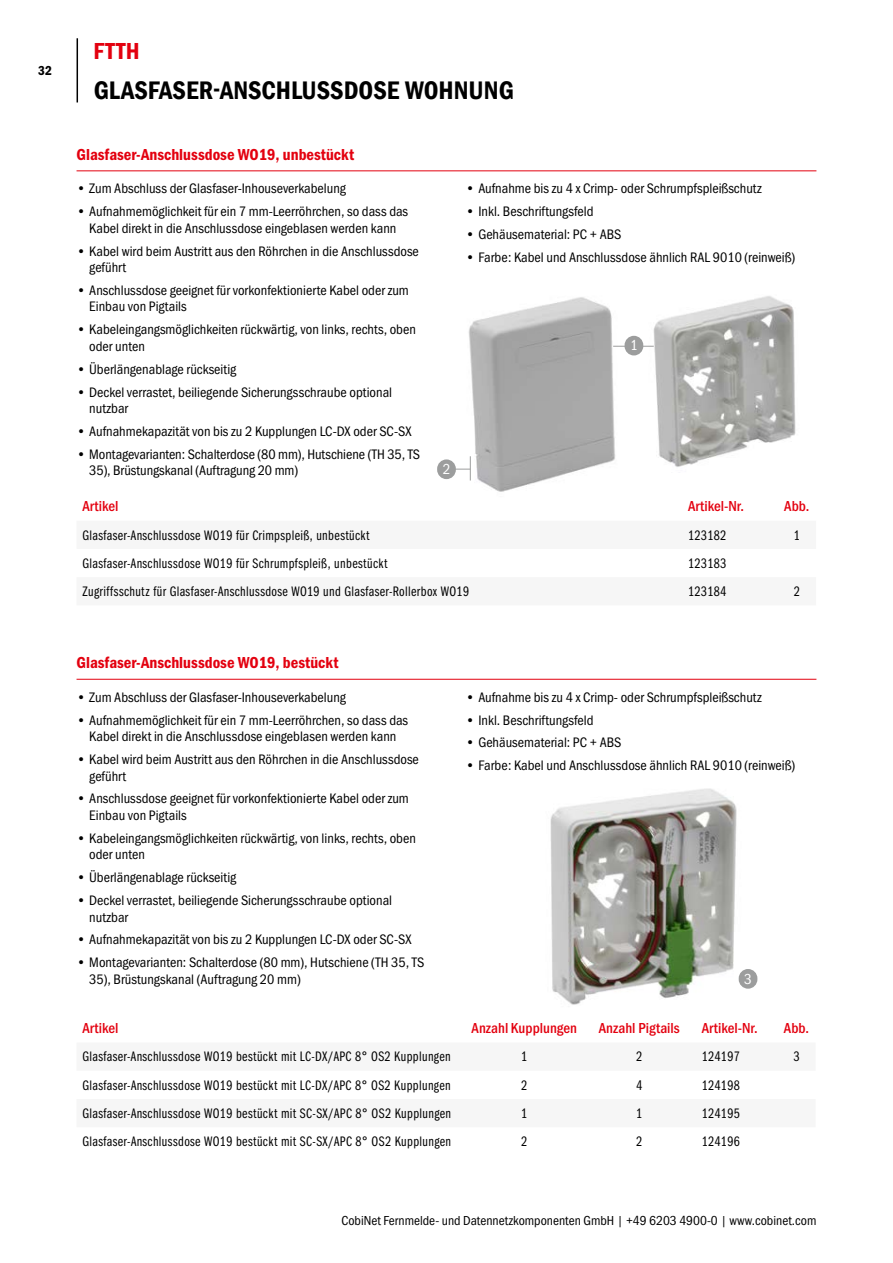
<style>
.page{position:relative;width:893px;height:1263px;background:#fff}
.page>*{position:absolute;margin:0;border:0;box-sizing:border-box;transform-origin:0 0}
.t1{font:600 25.5px "Franklin Gothic Cond ITC";color:#000}
.t2{font:24px "Franklin Gothic URW Con Dem";color:#e3000f}
.t3{font:16.5px "Franklin Gothic URW Con Dem";color:#e3000f}
.t4{font:500 15px "Franklin Gothic URW Cond";color:#e3000f}
.t5{font:15px "Franklin Gothic URW Cond";color:#fff}
.t6{font:14.25px/16.5px "Franklin Gothic URW Cond";color:#000}
.t7{font:14.25px "Franklin Gothic URW Com Boo";letter-spacing:.025em;color:#000}
.t8{font:13.5px "Franklin Gothic URW Cond";color:#000}
.t9{font:13.5px "Franklin Gothic URW Con Dem";color:#000}
</style>
<div class="page">
<hr style="left:77px;top:38px;width:1px;height:64px;background:#000">
<img style="left:550px;top:788px;width:195px;height:217px">
<hr style="left:77px;top:679px;width:739px;height:1px;background:#e3000f">
<div style="left:739px;top:969px;width:18px;height:20px;background:#9c9d9d;border-radius:9px"></div>
<img style="left:446px;top:297px;width:192px;height:195px">
<hr style="left:77px;top:170px;width:739px;height:1px;background:#e3000f">
<img style="left:643px;top:296px;width:153px;height:171px">
<div style="left:625px;top:336px;width:18px;height:19px;background:#9c9d9d;border-radius:9px"></div>
<div style="left:437px;top:459px;width:19px;height:20px;background:#9c9d9d;border-radius:9px"></div>
<svg style="left:455px;top:456px;width:16px;height:24px"></svg>
<svg style="left:613px;top:346px;width:12px;height:1px"></svg>
<p class="t9" style="left:38px;top:61px;width:15px">32</p>
<h2 class="t2" style="left:94px;top:34px;width:48px">FTTH</h2>
<h1 class="t1" style="left:94px;top:75px;width:422px">GLASFASER-ANSCHLUSSDOSE WOHNUNG</h1>
<p class="t3" style="left:77px;top:143px;width:279px">Glasfaser-Anschlussdose WO19, unbestückt</p>
<p class="t6" style="left:77px;top:179px;width:271px">• Zum Abschluss der Glasfaser-Inhouseverkabelung</p>
<p class="t6" style="left:77px;top:202px;width:333px;text-align:center">• Aufnahmemöglichkeit für ein 7 mm-Leerröhrchen, so dass das<br>Kabel direkt in die Anschlussdose eingeblasen werden kann</p>
<p class="t6" style="left:89px;top:242px;width:331px;text-indent:-13px">• Kabel wird beim Austritt aus den Röhrchen in die Anschlussdose geführt</p>
<p class="t6" style="left:89px;top:281px;width:321px;text-indent:-13px">• Anschlussdose geeignet für vorkonfektionierte Kabel oder zum<br>Einbau von Pigtails</p>
<p class="t6" style="left:89px;top:320px;width:328px;text-indent:-13px">• Kabeleingangsmöglichkeiten rückwärtig, von links, rechts, oben oder unten</p>
<p class="t6" style="left:77px;top:360px;width:161px">• Überlängenablage rückseitig</p>
<p class="t6" style="left:89px;top:383px;width:304px;text-indent:-13px">• Deckel verrastet, beiliegende Sicherungsschraube optional nutzbar</p>
<p class="t6" style="left:77px;top:422px;width:337px">• Aufnahmekapazität von bis zu 2 Kupplungen LC-DX oder SC-SX</p>
<p class="t6" style="left:89px;top:445px;width:332px;text-indent:-13px">• Montagevarianten: Schalterdose (80 mm), Hutschiene (TH 35, TS<br>35), Brüstungskanal (Auftragung 20 mm)</p>
<p class="t6" style="left:466px;top:179px;width:298px">• Aufnahme bis zu 4 x Crimp- oder Schrumpfspleißschutz</p>
<p class="t6" style="left:466px;top:202px;width:129px">• Inkl. Beschriftungsfeld</p>
<p class="t6" style="left:466px;top:225px;width:157px">• Gehäusematerial: PC + ABS</p>
<p class="t6" style="left:466px;top:248px;width:331px">• Farbe: Kabel und Anschlussdose ähnlich RAL 9010 (reinweiß)</p>
<p class="t5" style="left:630px;top:335px;width:9px">1</p>
<p class="t5" style="left:443px;top:458px;width:9px">2</p>
<p class="t4" style="left:83px;top:496px;width:37px">Artikel</p>
<p class="t4" style="left:688px;top:496px;width:58px">Artikel-Nr.</p>
<p class="t4" style="left:784px;top:496px;width:27px">Abb.</p>
<p class="t7" style="left:83px;top:525px;width:288px">Glasfaser-Anschlussdose WO19 für Crimpspleiß, unbestückt</p>
<p class="t7" style="left:688px;top:525px;width:40px">123182</p>
<p class="t7" style="left:794px;top:525px;width:8px">1</p>
<p class="t7" style="left:83px;top:553px;width:306px">Glasfaser-Anschlussdose WO19 für Schrumpfspleiß, unbestückt</p>
<p class="t7" style="left:688px;top:553px;width:40px">123183</p>
<p class="t7" style="left:83px;top:582px;width:388px">Zugriffsschutz für Glasfaser-Anschlussdose WO19 und Glasfaser-Rollerbox WO19</p>
<p class="t7" style="left:688px;top:582px;width:40px">123184</p>
<p class="t7" style="left:794px;top:582px;width:8px">2</p>
<p class="t3" style="left:77px;top:652px;width:263px">Glasfaser-Anschlussdose WO19, bestückt</p>
<p class="t6" style="left:77px;top:688px;width:271px">• Zum Abschluss der Glasfaser-Inhouseverkabelung</p>
<p class="t6" style="left:77px;top:711px;width:333px;text-align:center">• Aufnahmemöglichkeit für ein 7 mm-Leerröhrchen, so dass das<br>Kabel direkt in die Anschlussdose eingeblasen werden kann</p>
<p class="t6" style="left:89px;top:750px;width:331px;text-indent:-13px">• Kabel wird beim Austritt aus den Röhrchen in die Anschlussdose geführt</p>
<p class="t6" style="left:89px;top:789px;width:321px;text-indent:-13px">• Anschlussdose geeignet für vorkonfektionierte Kabel oder zum<br>Einbau von Pigtails</p>
<p class="t6" style="left:89px;top:829px;width:328px;text-indent:-13px">• Kabeleingangsmöglichkeiten rückwärtig, von links, rechts, oben oder unten</p>
<p class="t6" style="left:77px;top:868px;width:161px">• Überlängenablage rückseitig</p>
<p class="t6" style="left:89px;top:891px;width:304px;text-indent:-13px">• Deckel verrastet, beiliegende Sicherungsschraube optional nutzbar</p>
<p class="t6" style="left:77px;top:930px;width:337px">• Aufnahmekapazität von bis zu 2 Kupplungen LC-DX oder SC-SX</p>
<p class="t6" style="left:89px;top:953px;width:337px;text-indent:-13px">• Montagevarianten: Schalterdose (80 mm), Hutschiene (TH 35, TS<br>35), Brüstungskanal (Auftragung 20 mm)</p>
<p class="t6" style="left:466px;top:688px;width:298px">• Aufnahme bis zu 4 x Crimp- oder Schrumpfspleißschutz</p>
<p class="t6" style="left:466px;top:711px;width:129px">• Inkl. Beschriftungsfeld</p>
<p class="t6" style="left:466px;top:733px;width:157px">• Gehäusematerial: PC + ABS</p>
<p class="t6" style="left:466px;top:756px;width:331px">• Farbe: Kabel und Anschlussdose ähnlich RAL 9010 (reinweiß)</p>
<p class="t5" style="left:744px;top:968px;width:9px">3</p>
<p class="t4" style="left:83px;top:1017px;width:37px">Artikel</p>
<p class="t4" style="left:472px;top:1017px;width:107px">Anzahl Kupplungen</p>
<p class="t4" style="left:599px;top:1017px;width:82px">Anzahl Pigtails</p>
<p class="t4" style="left:702px;top:1017px;width:58px">Artikel-Nr.</p>
<p class="t4" style="left:784px;top:1017px;width:27px">Abb.</p>
<p class="t7" style="left:83px;top:1047px;width:370px">Glasfaser-Anschlussdose WO19 bestückt mit LC-DX/APC 8° OS2 Kupplungen</p>
<p class="t7" style="left:521px;top:1047px;width:8px">1</p>
<p class="t7" style="left:636px;top:1047px;width:8px">2</p>
<p class="t7" style="left:702px;top:1047px;width:40px">124197</p>
<p class="t7" style="left:793px;top:1047px;width:8px">3</p>
<p class="t7" style="left:83px;top:1075px;width:370px">Glasfaser-Anschlussdose WO19 bestückt mit LC-DX/APC 8° OS2 Kupplungen</p>
<p class="t7" style="left:521px;top:1075px;width:8px">2</p>
<p class="t7" style="left:636px;top:1075px;width:8px">4</p>
<p class="t7" style="left:702px;top:1075px;width:40px">124198</p>
<p class="t7" style="left:83px;top:1103px;width:370px">Glasfaser-Anschlussdose WO19 bestückt mit SC-SX/APC 8° OS2 Kupplungen</p>
<p class="t7" style="left:521px;top:1103px;width:8px">1</p>
<p class="t7" style="left:636px;top:1103px;width:8px">1</p>
<p class="t7" style="left:702px;top:1103px;width:40px">124195</p>
<p class="t7" style="left:83px;top:1132px;width:370px">Glasfaser-Anschlussdose WO19 bestückt mit SC-SX/APC 8° OS2 Kupplungen</p>
<p class="t7" style="left:521px;top:1132px;width:8px">2</p>
<p class="t7" style="left:636px;top:1132px;width:8px">2</p>
<p class="t7" style="left:702px;top:1132px;width:40px">124196</p>
<p class="t8" style="left:341px;top:1210px;width:477px">CobiNet Fernmelde- und Datennetzkomponenten GmbH | +49 6203 4900-0 | www.cobinet.com</p>
</div>
